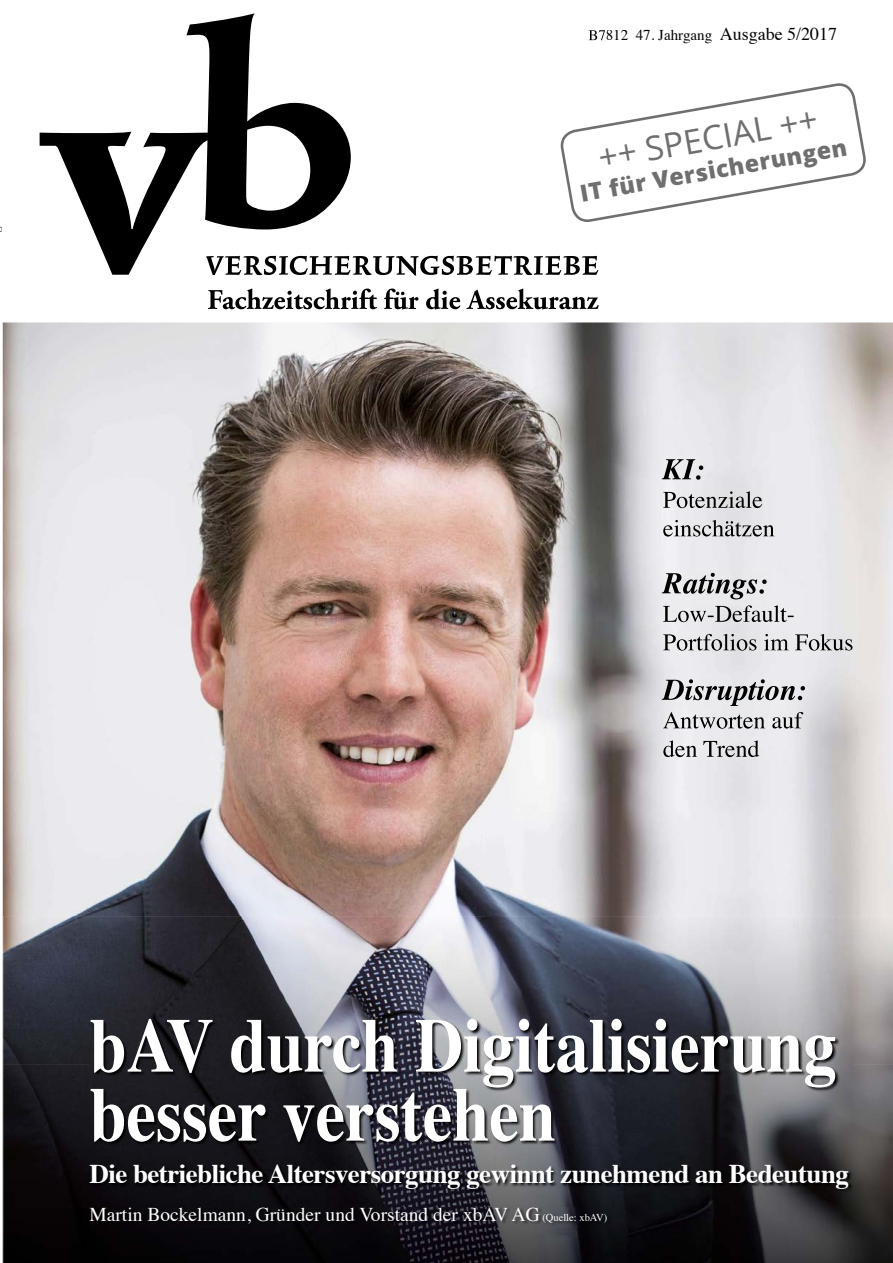
<style>
.page{position:relative;width:893px;height:1263px;background:#fff}
.page>*{position:absolute;margin:0;border:0;box-sizing:border-box;transform-origin:0 0}
.t1{font:700 76.5px/69px "Times";color:#fff;scale:.87 1}
.t2{font:33.75px "Open Sans";color:#706f6f}
.t3{font:700 27px "Times";letter-spacing:-.02em;color:#fff}
.t4{font:800 23.4px "Open Sans";color:#706f6f}
.t5{font:19.5px "Times";color:#fff}
.t6{font:15px "Times";color:#000}
.s1{font-size:18px}
.s2{font-size:10.5px}
</style>
<div class="page">
<img style="left:3px;top:322px;width:890px;height:938px">
<img style="left:4px;top:916px;width:889px;height:148px">
<img style="left:4px;top:1064px;width:104px;height:199px">
<img style="left:841px;top:1064px;width:52px;height:199px">
<img style="left:108px;top:1192px;width:733px;height:71px">
<svg style="left:40px;top:13px;width:311px;height:262px"></svg>
<img style="left:206px;top:256px;width:35px;height:19px">
<img style="left:243px;top:256px;width:19px;height:19px">
<img style="left:264px;top:256px;width:12px;height:19px">
<img style="left:279px;top:256px;width:9px;height:19px">
<img style="left:290px;top:256px;width:42px;height:19px">
<img style="left:334px;top:256px;width:17px;height:19px">
<img style="left:353px;top:256px;width:87px;height:19px">
<img style="left:442px;top:256px;width:12px;height:19px">
<img style="left:456px;top:256px;width:17px;height:19px">
<img style="left:476px;top:256px;width:16px;height:19px">
<img style="left:494px;top:256px;width:38px;height:19px">
<img style="left:534px;top:256px;width:9px;height:19px">
<img style="left:545px;top:256px;width:16px;height:19px">
<img style="left:563px;top:256px;width:17px;height:19px">
<img style="left:582px;top:256px;width:16px;height:19px">
<svg style="left:208px;top:289px;width:169px;height:20px"></svg>
<svg style="left:384px;top:289px;width:34px;height:21px"></svg>
<svg style="left:426px;top:289px;width:34px;height:21px"></svg>
<svg style="left:466px;top:289px;width:133px;height:21px"></svg>
<img style="left:662px;top:459px;width:41px;height:21px">
<img style="left:663px;top:491px;width:100px;height:17px">
<img style="left:663px;top:520px;width:111px;height:17px">
<img style="left:662px;top:573px;width:105px;height:26px">
<img style="left:663px;top:605px;width:131px;height:17px">
<img style="left:663px;top:634px;width:189px;height:17px">
<img style="left:662px;top:679px;width:133px;height:27px">
<img style="left:798px;top:686px;width:7px;height:14px">
<img style="left:663px;top:712px;width:140px;height:17px">
<img style="left:663px;top:740px;width:96px;height:17px">
<img style="left:589px;top:30px;width:16px;height:10px">
<img style="left:90px;top:1019px;width:763px;height:173px">
<img style="left:90px;top:1207px;width:521px;height:20px">
<svg style="left:561px;top:83px;width:305px;height:139px"></svg>
<p class="t6" style="left:588px;top:21px;width:250px">B7812 47. Jahrgang <span class="s1">Ausgabe 5/2017</span></p>
<p class="t2" style="left:595px;top:135px;width:223px;rotate:-10deg">++ SPECIAL ++</p>
<p class="t4" style="left:577px;top:176px;width:272px;rotate:-10deg">IT für Versicherungen</p>
<h1 class="t1" style="left:89px;top:1003px;width:860px">bAV durch Digitalisierung besser verstehen</h1>
<p class="t3" style="left:89px;top:1148px;width:761px">Die betriebliche Altersversorgung gewinnt zunehmend an Bedeutung</p>
<p class="t5" style="left:89px;top:1196px;width:519px">Martin Bockelmann, Gründer und Vorstand der xbAV AG <span class="s2">(Quelle: xbAV)</span></p>
</div>
